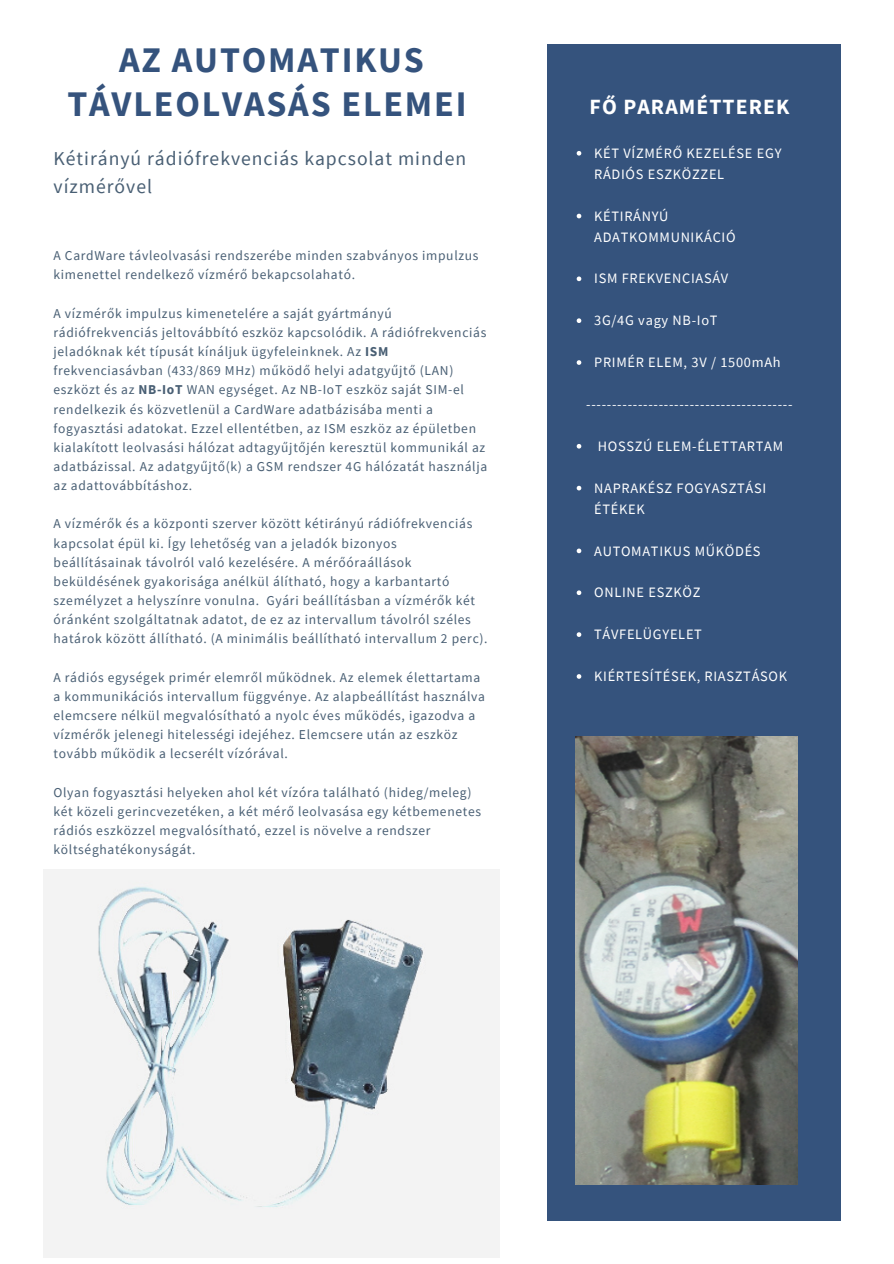
<style>
.page{position:relative;width:894px;height:1264px;background:#fff}
.page>*{position:absolute;margin:0;border:0;box-sizing:border-box;transform-origin:0 0}
.t1{font:700 36px/44px "Source Sans Pro";letter-spacing:.05em;color:#35537d;text-align:center}
.t2{font:700 21.75px "Source Sans Pro";letter-spacing:.05em;color:#fff}
.t3{font:19.65px/28.2px "Source Sans Pro";letter-spacing:.05em;color:#495f74}
.t4{font:14.4px/20.9px "Source Sans Pro";letter-spacing:.05em;color:#fff}
.t5{font:13.5px/19.2px "Source Sans Pro";letter-spacing:.05em;color:#495f74}
.s1{font-weight:700}
</style>
<div class="page">
<div style="left:547px;top:45px;width:292px;height:1175px;background:#35537d"></div>
<svg style="left:576px;top:151px;width:5px;height:5px"></svg>
<svg style="left:576px;top:214px;width:5px;height:4px"></svg>
<svg style="left:576px;top:276px;width:5px;height:5px"></svg>
<svg style="left:576px;top:318px;width:5px;height:5px"></svg>
<svg style="left:576px;top:360px;width:5px;height:5px"></svg>
<svg style="left:576px;top:444px;width:5px;height:4px"></svg>
<svg style="left:576px;top:486px;width:5px;height:4px"></svg>
<svg style="left:576px;top:548px;width:5px;height:5px"></svg>
<svg style="left:576px;top:590px;width:5px;height:5px"></svg>
<svg style="left:576px;top:632px;width:5px;height:5px"></svg>
<svg style="left:576px;top:674px;width:5px;height:4px"></svg>
<img style="left:575px;top:736px;width:222px;height:448px">
<img style="left:43px;top:869px;width:456px;height:388px">
<h1 class="t1" style="left:67px;top:37px;width:400px">AZ AUTOMATIKUS<br>TÁVLEOLVASÁS ELEMEI</h1>
<h2 class="t2" style="left:589px;top:92px;width:201px">FŐ PARAMÉTTEREK</h2>
<h3 class="t3" style="left:54px;top:144px;width:414px">Kétirányú rádiófrekvenciás kapcsolat minden vízmérővel</h3>
<p class="t4" style="left:594px;top:142px;width:189px">KÉT VÍZMÉRŐ KEZELÉSE EGY<br>RÁDIÓS ESZKÖZZEL</p>
<p class="t4" style="left:594px;top:205px;width:143px">KÉTIRÁNYÚ<br>ADATKOMMUNIKÁCIÓ</p>
<p class="t4" style="left:594px;top:268px;width:136px">ISM FREKVENCIASÁV</p>
<p class="t4" style="left:594px;top:310px;width:125px">3G/4G vagy NB-IoT</p>
<p class="t4" style="left:594px;top:351px;width:188px">PRIMÉR ELEM, 3V / 1500mAh</p>
<p class="t5" style="left:54px;top:246px;width:426px">A CardWare távleolvasási rendszerébe minden szabványos impulzus kimenettel rendelkező vízmérő bekapcsolaható.</p>
<p class="t5" style="left:54px;top:303px;width:435px">A vízmérők impulzus kimenetelére a saját gyártmányú rádiófrekvenciás jeltovábbító eszköz kapcsolódik. A rádiófrekvenciás jeladóknak két típusát kínáljuk ügyfeleinknek. Az <span class="s1">ISM </span>frekvenciasávban (433/869 MHz) működő helyi adatgyűjtő (LAN) eszközt és az <span class="s1">NB-IoT</span> WAN egységet. Az NB-IoT eszköz saját SIM-el rendelkezik és közvetlenül a CardWare adatbázisába menti a fogyasztási adatokat. Ezzel ellentétben, az ISM eszköz az épületben kialakított leolvasási hálózat adtagyűjtőjén keresztül kommunikál az adatbázissal. Az adatgyűjtő(k) a GSM rendszer 4G hálózatát használja az adattovábbításhoz.</p>
<p class="t5" style="left:54px;top:514px;width:435px">A vízmérők és a központi szerver között kétirányú rádiófrekvenciás kapcsolat épül ki. Így lehetőség van a jeladók bizonyos beállításainak távolról való kezelésére. A mérőóraállások beküldésének gyakorisága anélkül álítható, hogy a karbantartó személyzet a helyszínre vonulna. Gyári beállításban a vízmérők két óránként szolgáltatnak adatot, de ez az intervallum távolról széles határok között állítható. (A minimális beállítható intervallum 2 perc).</p>
<p class="t5" style="left:54px;top:667px;width:433px">A rádiós egységek primér elemről működnek. Az elemek élettartama a kommunikációs intervallum függvénye. Az alapbeállítást használva elemcsere nélkül megvalósítható a nyolc éves működés, igazodva a vízmérők jelenegi hitelességi idejéhez. Elemcsere után az eszköz tovább működik a lecserélt vízórával.</p>
<p class="t5" style="left:54px;top:782px;width:429px">Olyan fogyasztási helyeken ahol két vízóra található (hideg/meleg) két közeli gerincvezetéken, a két mérő leolvasása egy kétbemenetes rádiós eszközzel megvalósítható, ezzel is növelve a rendszer költséghatékonyságát.</p>
<p class="t4" style="left:586px;top:393px;width:208px">----------------------------------------</p>
<p class="t4" style="left:597px;top:435px;width:187px">HOSSZÚ ELEM-ÉLETTARTAM</p>
<p class="t4" style="left:594px;top:477px;width:173px">NAPRAKÉSZ FOGYASZTÁSI<br>ÉTÉKEK</p>
<p class="t4" style="left:594px;top:540px;width:168px">AUTOMATIKUS MŰKÖDÉS</p>
<p class="t4" style="left:594px;top:582px;width:108px">ONLINE ESZKÖZ</p>
<p class="t4" style="left:594px;top:623px;width:109px">TÁVFELÜGYELET</p>
<p class="t4" style="left:594px;top:665px;width:194px">KIÉRTESÍTÉSEK, RIASZTÁSOK</p>
</div>
